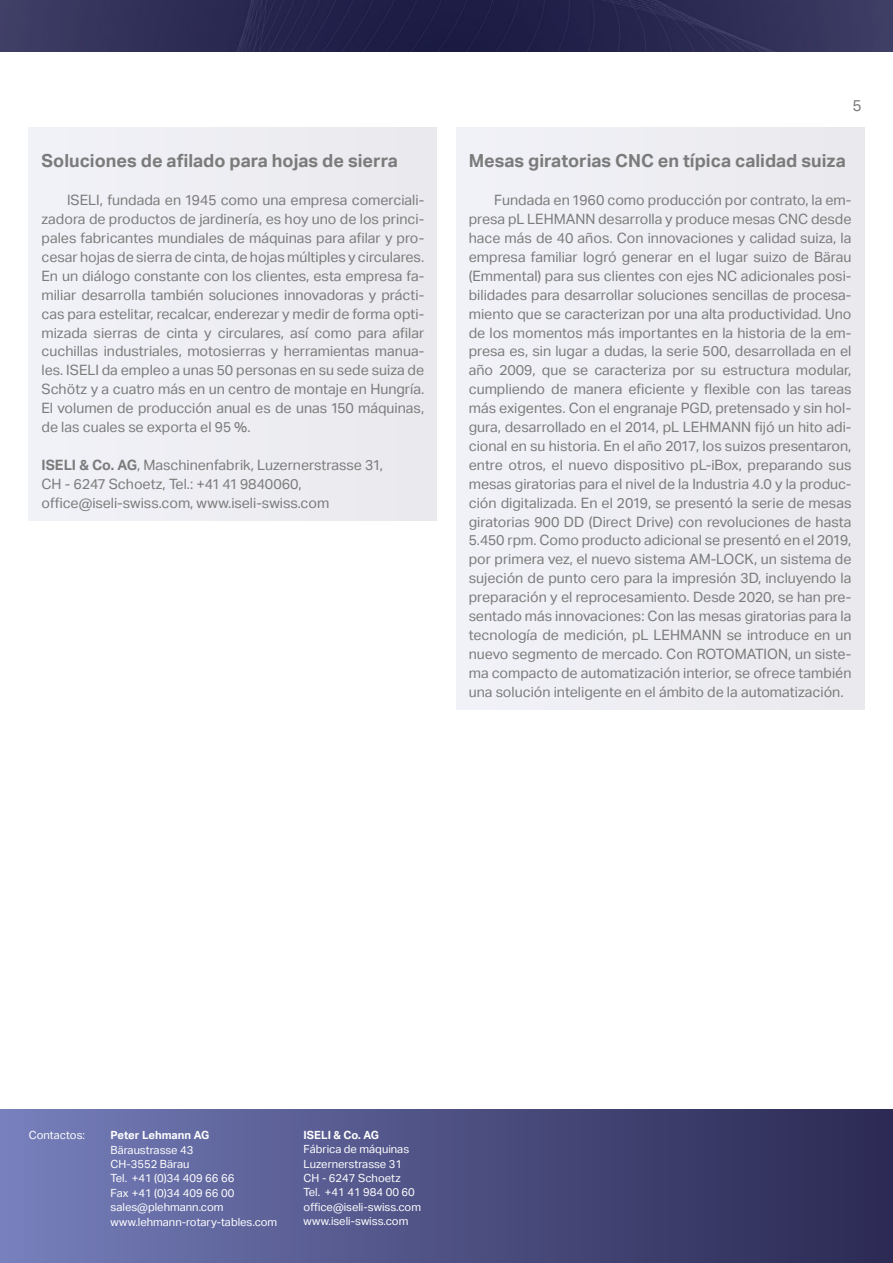
<style>
.page{position:relative;width:893px;height:1263px;background:#fff}
.page>*{position:absolute;margin:0;border:0;box-sizing:border-box;transform-origin:0 0}
.Zwischentitel{font:700 18px "Aktiv Grotesk";color:#7a7b7a}
.t1{font:15.75px "Aktiv Grotesk";color:#7a7b7a}
.Grundtext{font:14.25px/18.9px "Aktiv Grotesk";color:#7a7b7a;text-align:justify}
.t2{font:11.25px/14.4px "Aktiv Grotesk";color:#fff}
.t3{font:700 11.25px "Aktiv Grotesk";color:#fff}
.s1{font-weight:700}
</style>
<div class="page">
<img style="left:0;top:0;width:893px;height:51px">
<div style="left:0;top:1110px;width:893px;height:153px;background:linear-gradient(to right,#757eba,#2a2751)"></div>
<div style="left:456px;top:127px;width:408px;height:582px;background:#eeeef3"></div>
<div style="left:29px;top:127px;width:408px;height:393px;background:#ededf2"></div>
<p class="Zwischentitel" style="left:42px;top:151px;width:358px">Soluciones de afilado para hojas de sierra</p>
<p class="Grundtext" style="left:42px;top:191px;width:384px;text-indent:26px">ISELI, fundada en 1945 como una empresa comerciali&shy;zadora de productos de jardinería, es hoy uno de los princi&shy;pales fabricantes mundiales de máquinas para afilar y pro&shy;cesar hojas de sierra de cinta, de hojas múltiples y circulares.<br>En un diálogo constante con los clientes, esta empresa fa&shy;miliar desarrolla también soluciones innovadoras y prácti&shy;cas para estelitar, recalcar, enderezar y medir de forma opti&shy;mizada sierras de cinta y circulares, así como para afilar cuchillas industriales, motosierras y herramientas manua&shy;les. ISELI da empleo a unas 50 personas en su sede suiza de Schötz y a cuatro más en un centro de montaje en Hungría.<br>El volumen de producción anual es de unas 150 máquinas, de las cuales se exporta el 95 %.</p>
<p class="Grundtext" style="left:42px;top:455px;width:343px;text-align:left"><span class="s1">ISELI &amp; Co. AG</span>, Maschinenfabrik, Luzernerstrasse 31,<br>CH - 6247 Schoetz, Tel.: +41 41 9840060, office@iseli-swiss.com, www.iseli-swiss.com</p>
<p class="t1" style="left:852px;top:96px;width:11px">5</p>
<p class="Zwischentitel" style="left:469px;top:151px;width:379px">Mesas giratorias CNC en típica calidad suiza</p>
<p class="Grundtext" style="left:469px;top:191px;width:384px;text-indent:26px">Fundada en 1960 como producción por contrato, la em&shy;presa pL LEHMANN desarrolla y produce mesas CNC desde hace más de 40 años. Con innovaciones y calidad suiza, la empresa familiar logró generar en el lugar suizo de Bärau (Emmental) para sus clientes con ejes NC adicionales posi&shy;bilidades para desarrollar soluciones sencillas de procesa&shy;miento que se caracterizan por una alta productividad. Uno de los momentos más importantes en la historia de la em&shy;presa es, sin lugar a dudas, la serie 500, desarrollada en el año 2009, que se caracteriza por su estructura modular, cumpliendo de manera eficiente y flexible con las tareas más exigentes. Con el engranaje PGD, pretensado y sin hol&shy;gura, desarrollado en el 2014, pL LEHMANN fijó un hito adi&shy;cional en su historia. En el año 2017, los suizos presentaron, entre otros, el nuevo dispositivo pL-iBox, preparando sus mesas giratorias para el nivel de la Industria 4.0 y la produc&shy;ción digitalizada. En el 2019, se presentó la serie de mesas giratorias 900 DD (Direct Drive) con revoluciones de hasta 5.450 rpm. Como producto adicional se presentó en el 2019, por primera vez, el nuevo sistema AM-LOCK, un sistema de sujeción de punto cero para la impresión 3D, incluyendo la preparación y el reprocesamiento. Desde 2020, se han pre&shy;sentado más innovaciones: Con las mesas giratorias para la tecnología de medición, pL LEHMANN se introduce en un nuevo segmento de mercado. Con ROTOMATION, un siste&shy;ma compacto de automatización interior, se ofrece también una solución inteligente en el ámbito de la automatización.</p>
<p class="t2" style="left:29px;top:1128px;width:58px">Contactos:</p>
<p class="t3" style="left:111px;top:1129px;width:100px">Peter Lehmann AG</p>
<p class="t2" style="left:111px;top:1142px;width:168px">Bäraustrasse 43<br>CH-3552 Bärau<br>Tel. +41 (0)34 409 66 66<br>Fax +41 (0)34 409 66 00 sales@plehmann.com www.lehmann-rotary-tables.com</p>
<p class="t3" style="left:304px;top:1129px;width:77px">ISELI &amp; Co. AG</p>
<p class="t2" style="left:304px;top:1142px;width:119px">Fábrica de máquinas<br>Luzernerstrasse 31<br>CH - 6247 Schoetz<br>Tel. +41 41 984 00 60 office@iseli-swiss.com www.iseli-swiss.com</p>
</div>
